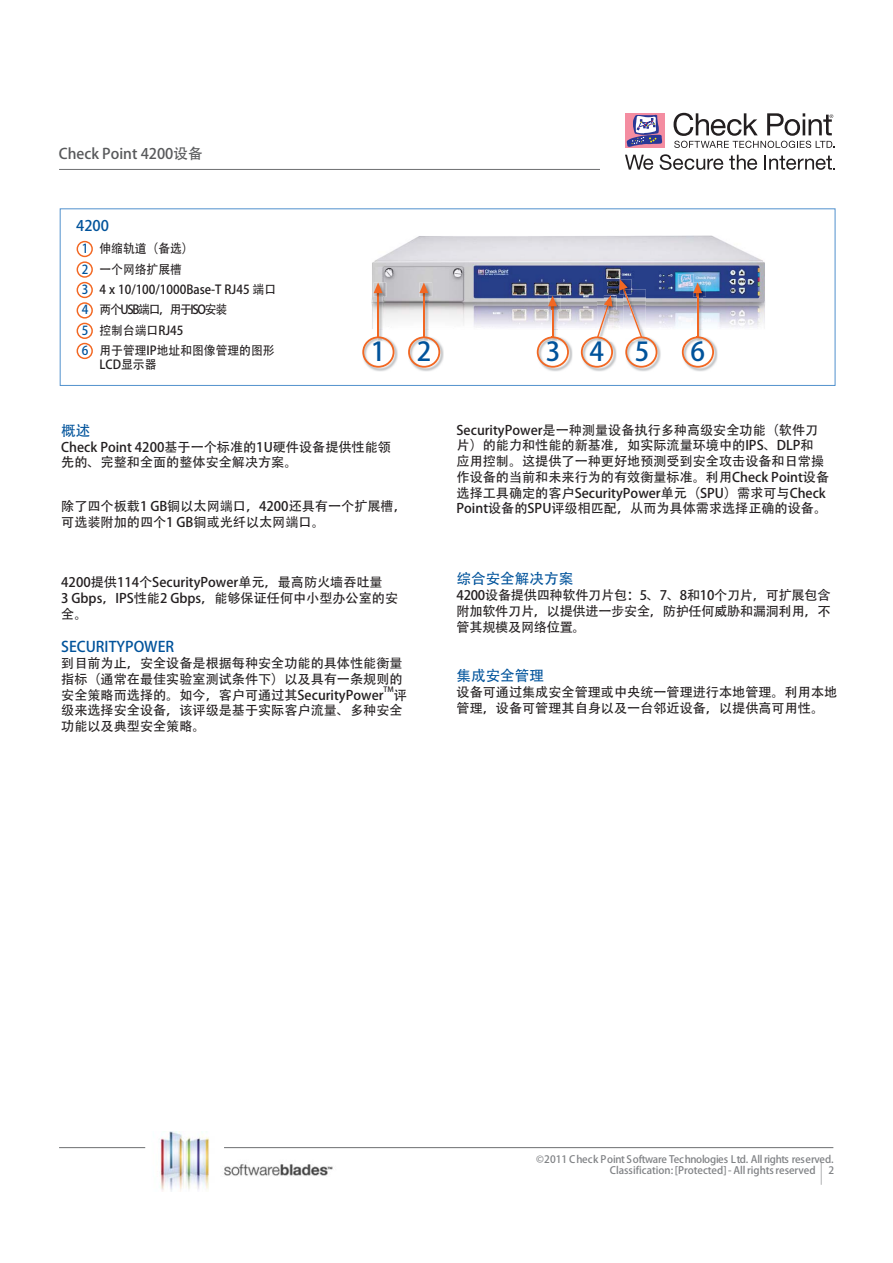
<style>
.page{position:relative;width:893px;height:1263px;background:#fff}
.page>*{position:absolute;margin:0;border:0;box-sizing:border-box;transform-origin:0 0}
.t1{font:25.95px "Helvetica Neue Roman GBK EUC H";color:#00539b}
.t2{font:14.55px "Helvetica Neue Medium GBK EUC H";color:#00539b}
.t3{font:14.55px "Helvetica Neue Bold GBK EUC H";color:#58595b}
.t4{font:13.2px/15.8px "Helvetica Neue Roman GBK EUC H";color:#231f20}
.t5{font:12.45px/20.4px "Helvetica Neue Roman GBK EUC H";color:#231f20;scale:.95 1}
.t6{font:10.2px/11.7px "Helvetica Neue Roman GBK EUC H";color:#808285;text-align:right}
.t7{font:7.35px "Helvetica Neue Roman GBK EUC H";color:#231f20}
.s1{color:#00539b}
.s2{font-size:20.4px}
</style>
<div class="page">
<hr style="left:59px;top:169px;width:541px;height:1px;background:#6d6e70">
<div style="left:625px;top:113px;width:40px;height:35px;background:#f48da1"></div>
<svg style="left:626px;top:115px;width:36px;height:32px"></svg>
<svg style="left:625px;top:155px;width:28px;height:15px"></svg>
<svg style="left:660px;top:154px;width:63px;height:16px"></svg>
<svg style="left:729px;top:155px;width:28px;height:15px"></svg>
<svg style="left:764px;top:155px;width:71px;height:15px"></svg>
<svg style="left:673px;top:113px;width:161px;height:35px"></svg>
<img style="left:160px;top:1131px;width:177px;height:61px">
<hr style="left:59px;top:1147px;width:86px;height:1px;background:#6d6e70">
<hr style="left:224px;top:1147px;width:609px;height:1px;background:#6d6e70">
<div style="left:77px;top:241px;width:16px;height:16px;border:1px solid #f26722;border-radius:50%"></div>
<div style="left:77px;top:343px;width:16px;height:16px;border:1px solid #f26722;border-radius:50%"></div>
<div style="left:77px;top:261px;width:16px;height:17px;border:1px solid #f26722;border-radius:50%"></div>
<div style="left:77px;top:282px;width:16px;height:16px;border:1px solid #f26722;border-radius:50%"></div>
<div style="left:77px;top:302px;width:16px;height:17px;border:1px solid #f26722;border-radius:50%"></div>
<div style="left:77px;top:323px;width:16px;height:16px;border:1px solid #f26722;border-radius:50%"></div>
<div style="left:60px;top:208px;width:775px;height:178px;border:1px solid #5191cd"></div>
<img style="left:371px;top:236px;width:394px;height:93px">
<img style="left:553px;top:310px;width:4px;height:19px">
<hr style="left:552px;top:305px;width:1px;height:32px;background:#f26722">
<img style="left:698px;top:297px;width:4px;height:32px">
<hr style="left:697px;top:292px;width:1px;height:45px;background:#f26722">
<img style="left:425px;top:297px;width:3px;height:32px">
<hr style="left:423px;top:292px;width:2px;height:45px;background:#f26722">
<img style="left:379px;top:297px;width:4px;height:32px">
<hr style="left:377px;top:292px;width:2px;height:45px;background:#f26722">
<img style="left:642px;top:289px;width:4px;height:48px">
<img style="left:557px;top:296px;width:4px;height:14px">
<svg style="left:548px;top:296px;width:9px;height:14px"></svg>
<img style="left:702px;top:283px;width:4px;height:14px">
<svg style="left:693px;top:282px;width:9px;height:15px"></svg>
<img style="left:428px;top:283px;width:4px;height:14px">
<svg style="left:419px;top:282px;width:9px;height:15px"></svg>
<img style="left:383px;top:283px;width:3px;height:14px">
<svg style="left:374px;top:282px;width:9px;height:15px"></svg>
<img style="left:625px;top:337px;width:36px;height:35px">
<img style="left:625px;top:338px;width:21px;height:3px">
<div style="left:625px;top:336px;width:32px;height:32px;border:2px solid #f26722;border-radius:50%"></div>
<img style="left:537px;top:337px;width:35px;height:35px">
<svg style="left:552px;top:329px;width:5px;height:12px"></svg>
<div style="left:537px;top:336px;width:32px;height:32px;border:2px solid #f26722;border-radius:50%"></div>
<img style="left:682px;top:337px;width:36px;height:35px">
<svg style="left:697px;top:329px;width:5px;height:12px"></svg>
<div style="left:682px;top:336px;width:32px;height:32px;border:2px solid #f26722;border-radius:50%"></div>
<img style="left:408px;top:337px;width:36px;height:35px">
<svg style="left:423px;top:329px;width:5px;height:12px"></svg>
<div style="left:408px;top:336px;width:32px;height:32px;border:2px solid #f26722;border-radius:50%"></div>
<img style="left:362px;top:337px;width:36px;height:35px">
<svg style="left:377px;top:329px;width:6px;height:12px"></svg>
<div style="left:362px;top:336px;width:32px;height:32px;border:2px solid #f26722;border-radius:50%"></div>
<img style="left:581px;top:339px;width:36px;height:33px">
<img style="left:597px;top:339px;width:17px;height:2px">
<svg style="left:597px;top:279px;width:45px;height:59px"></svg>
<div style="left:581px;top:336px;width:32px;height:32px;border:2px solid #f26722;border-radius:50%"></div>
<p class="t3" style="left:59px;top:148px;width:145px">Check Point 4200设备</p>
<p class="t2" style="left:76px;top:220px;width:34px">4200</p>
<p class="t5" style="left:82px;top:240px;width:206px"><span class="s1">1</span> 伸缩轨道（备选）<br><span class="s1">2</span> 一个网络扩展槽<br><span class="s1">3</span> 4 x 10/100/1000Base-T RJ45 端口<br><span class="s1">4</span> 两个USB端口，用于ISO安装<br><span class="s1">5</span> 控制台端口RJ45<br><span class="s1">6</span> 用于管理IP地址和图像管理的图形</p>
<p class="t5" style="left:100px;top:356px;width:61px">LCD显示器</p>
<h1 class="t1" style="left:371px;top:341px;width:62px">1 2</h1>
<h1 class="t1" style="left:546px;top:341px;width:16px">3</h1>
<h1 class="t1" style="left:690px;top:341px;width:16px">6</h1>
<h1 class="t1" style="left:590px;top:341px;width:61px">4 5</h1>
<p class="t2" style="left:61px;top:425px;width:31px">概述</p>
<p class="t4" style="left:61px;top:441px;width:331px">Check Point 4200基于一个标准的1U硬件设备提供性能领先的、完整和全面的整体安全解决方案。</p>
<p class="t4" style="left:61px;top:500px;width:347px">除了四个板载1 GB铜以太网端口，4200还具有一个扩展槽，可选装附加的四个1 GB铜或光纤以太网端口。</p>
<p class="t4" style="left:61px;top:576px;width:338px">4200提供114个SecurityPower单元，最高防火墙吞吐量<br>3 Gbps，IPS性能2 Gbps，能够保证任何中小型办公室的安全。</p>
<p class="t2" style="left:61px;top:641px;width:114px">SECURITYPOWER</p>
<p class="t4" style="left:61px;top:657px;width:343px;text-align:justify">到目前为止，安全设备是根据每种安全功能的具体性能衡量指标（通常在最佳实验室测试条件下）以及具有一条规则的安全策略而选择的。如今，客户可通过其SecurityPower</p>
<p class="t7" style="left:384px;top:687px;width:12px">TM</p>
<p class="t4" style="left:61px;top:689px;width:347px;text-indent:333px">评级来选择安全设备，该评级是基于实际客户流量、多种安全功能以及典型安全策略。</p>
<p class="t4" style="left:456px;top:424px;width:374px">SecurityPower是一种测量设备执行多种高级安全功能（软件刀片）的能力和性能的新基准，如实际流量环境中的IPS、DLP和应用控制。这提供了一种更好地预测受到安全攻击设备和日常操作设备的当前和未来行为的有效衡量标准。利用Check Point设备选择工具确定的客户SecurityPower单元（SPU）需求可与Check Point设备的SPU评级相匹配，从而为具体需求选择正确的设备。</p>
<p class="t2" style="left:456px;top:573px;width:118px">综合安全解决方案</p>
<p class="t4" style="left:456px;top:589px;width:376px;text-align:justify">4200设备提供四种软件刀片包：5、7、8和10个刀片，可扩展包含附加软件刀片，以提供进一步安全，防护任何威胁和漏洞利用，不管其规模及网络位置。</p>
<p class="t2" style="left:456px;top:670px;width:89px">集成安全管理</p>
<p class="t4" style="left:456px;top:686px;width:382px">设备可通过集成安全管理或中央统一管理进行本地管理。利用本地管理，设备可管理其自身以及一台邻近设备，以提供高可用性。</p>
<p class="t6" style="left:536px;top:1154px;width:299px">©2011 Check Point Software Technologies Ltd. All rights reserved.<br>Classification: [Protected] - All rights reserved <span class="s2">|</span> 2</p>
</div>
